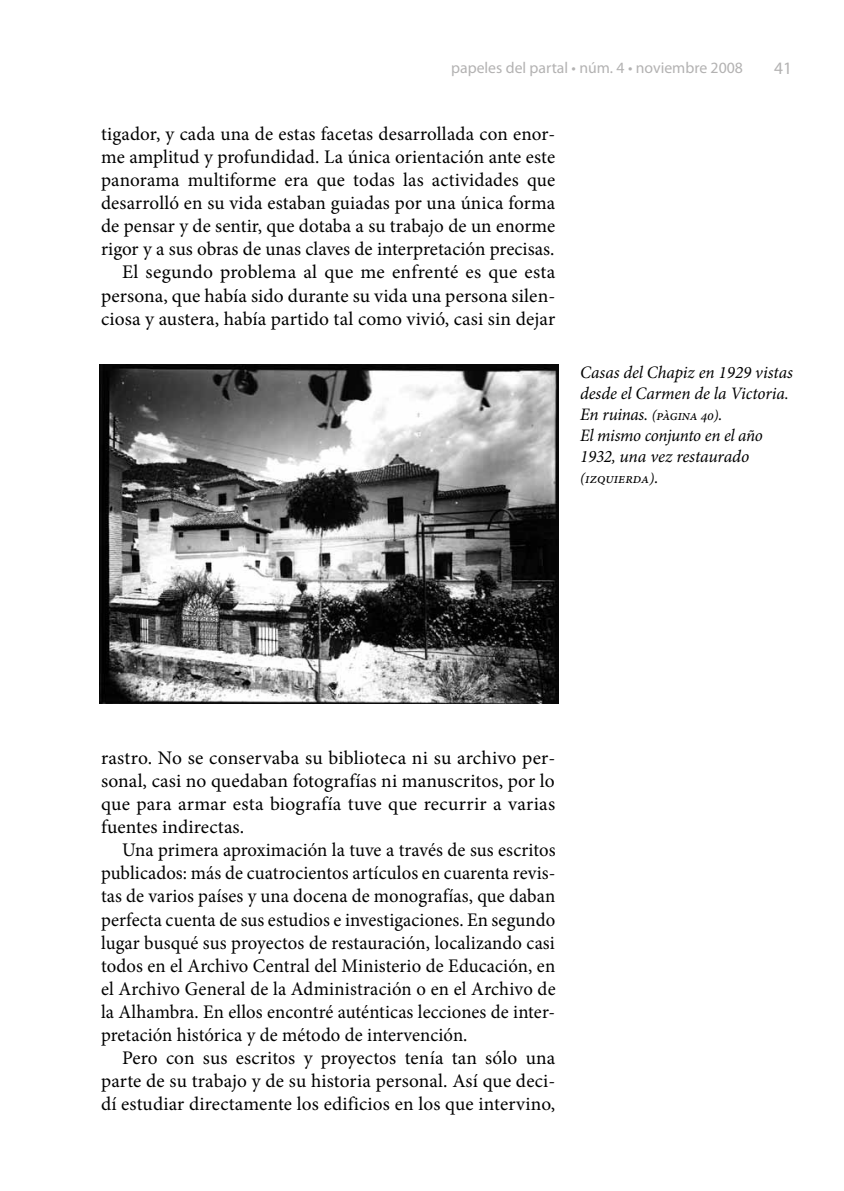
<style>
.page{position:relative;width:844px;height:1191px;background:#fff}
.page>*{position:absolute;margin:0;border:0;box-sizing:border-box;transform-origin:0 0}
.t1{font:19.25px/23.1px "Minion Pro";letter-spacing:.01em;color:#000;text-align:justify}
.t2{font:italic 17.5px/21px "Minion Pro";letter-spacing:-.01em;color:#000}
.t3{font:17.5px "Myriad Pro";color:#b3b2b2}
.t4{font:15.75px "Myriad Pro";color:#b3b2b2}
.t5{font:italic 14.88px "Minion Pro";color:#000}
.s1{font-size:14.88px}
.s2{font-size:17.5px}
</style>
<div class="page">
<img style="left:100px;top:365px;width:458px;height:339px">
<p class="t4" style="left:451px;top:58px;width:293px">papeles del partal • núm. 4 • noviembre 2008</p>
<p class="t3" style="left:773px;top:58px;width:19px">41</p>
<p class="t1" style="left:101px;top:122px;width:455px;text-align:right">tigador, y cada una de estas facetas desarrollada con enor&shy;me amplitud y profundidad. La única orientación ante este panorama multiforme era que todas las actividades que desarrolló en su vida estaban guiadas por una única forma de pensar y de sentir, que dotaba a su trabajo de un enorme rigor y a sus obras de unas claves de interpretación precisas.<br>El segundo problema al que me enfrenté es que esta persona, que había sido durante su vida una persona silen&shy;ciosa y austera, había partido tal como vivió, casi sin dejar</p>
<p class="t2" style="left:580px;top:362px;width:214px">Casas del Chapiz en 1929 vistas desde el Carmen de la Victoria.<br>En ruinas. <span class="s1">(pàgina 40)</span>.<br>El mismo conjunto en el año<br>1932, una vez restaurado</p>
<p class="t5" style="left:580px;top:468px;width:80px">(izquierda)<span class="s2">.</span></p>
<p class="t1" style="left:101px;top:746px;width:455px">rastro. No se conservaba su biblioteca ni su archivo per&shy;sonal, casi no quedaban fotografías ni manuscritos, por lo que para armar esta biografía tuve que recurrir a varias fuentes indirectas.</p>
<p class="t1" style="left:101px;top:838px;width:456px;text-indent:21px">Una primera aproximación la tuve a través de sus escritos publicados: más de cuatrocientos artículos en cuarenta revis&shy;tas de varios países y una docena de monografías, que daban perfecta cuenta de sus estudios e investigaciones. En segundo lugar busqué sus proyectos de restauración, localizando casi todos en el Archivo Central del Ministerio de Educación, en el Archivo General de la Administración o en el Archivo de la Alhambra. En ellos encontré auténticas lecciones de inter&shy;pretación histórica y de método de intervención.</p>
<p class="t1" style="left:101px;top:1046px;width:455px;text-indent:21px">Pero con sus escritos y proyectos tenía tan sólo una parte de su trabajo y de su historia personal. Así que deci&shy;dí estudiar directamente los edificios en los que intervino,</p>
</div>
